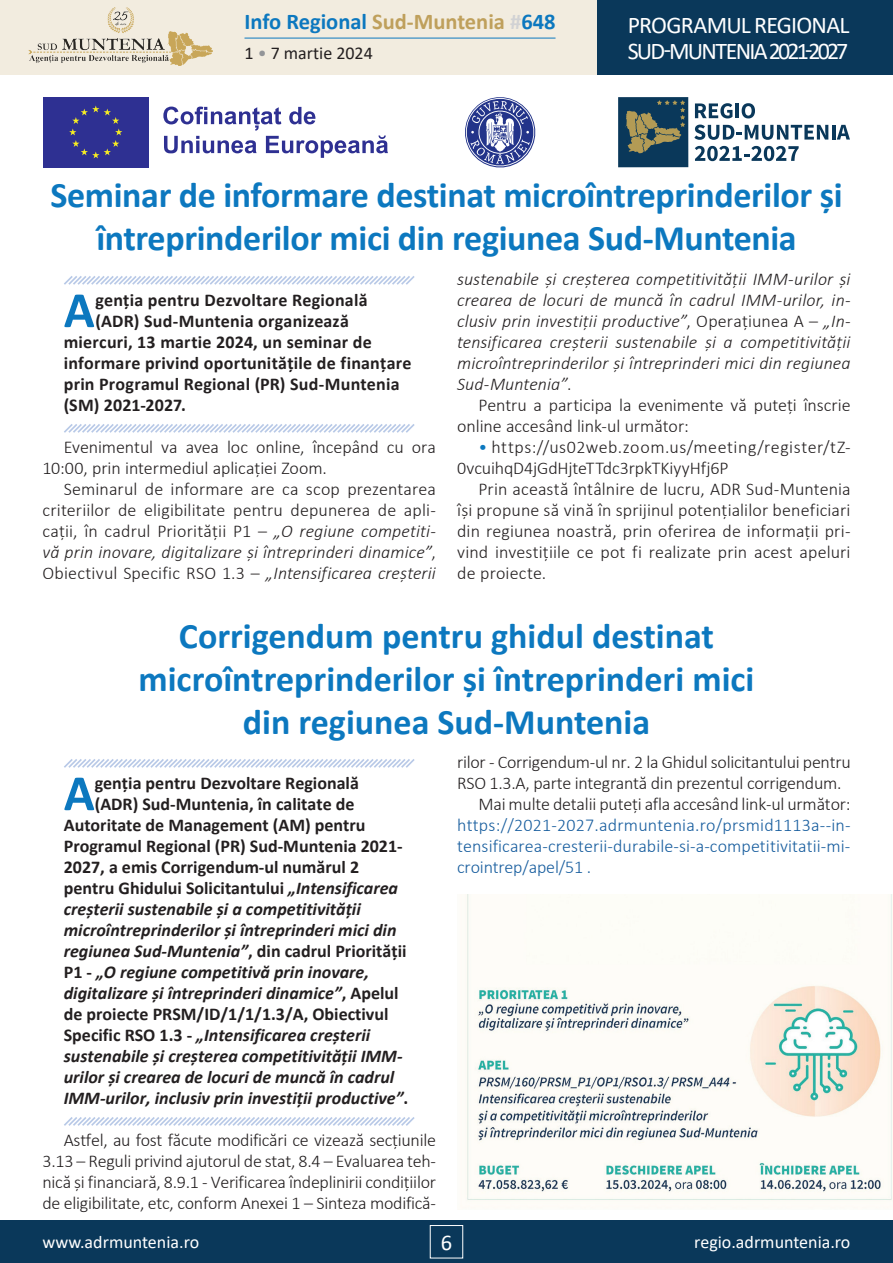
<style>
.page{position:relative;width:893px;height:1263px;background:#fff}
.page>*{position:absolute;margin:0;border:0;box-sizing:border-box;transform-origin:0 0}
.t1{font:700 51.15px "Calibri";color:#0c78bf}
.t2{font:700 36px/43.2px "Calibri";letter-spacing:-.01em;color:#0c78bf;text-align:center}
.t3{font:24px/25.5px "Calibri";letter-spacing:-.055em;color:#fff}
.t4{font:700 22.5px "Calibri";color:#0c78bf}
.t5{font:22.5px "Calibri";color:#fff}
.t6{font:300 18px/21px "Calibri";letter-spacing:-.005em;color:#231f20;text-align:justify}
.t7{font:700 18px "Calibri";color:#231f20}
.t8{font:italic 700 18px "Calibri";color:#231f20}
.t9{font:italic 300 18px/21px "Calibri";letter-spacing:.005em;color:#231f20;text-align:justify}
.t10{font:300 18px/21px "Calibri";letter-spacing:.005em;color:#175d9e;text-align:justify}
.t11{font:300 18px/21px "Calibri";letter-spacing:.015em;color:#231f20}
.t12{font:18px "Calibri";color:#fff}
.t13{font:18px "Calibri";color:#231f20}
.s1{color:#bfa05c}
.s2{color:#d1d2d4}
.s3{color:#939598}
.s4{font-style:italic}
.s5{font-style:normal}
.s6{color:#0c78bf}
</style>
<div class="page">
<div style="left:0;top:1220px;width:893px;height:43px;background:#0a385a"></div>
<div style="left:0;top:0;width:893px;height:75px;background:#f2ecdf"></div>
<div style="left:597px;top:0;width:296px;height:75px;background:#0a385a"></div>
<hr style="left:244px;top:38px;width:311px;height:1px;background:#0c78bf">
<img style="left:28px;top:7px;width:185px;height:59px">
<svg style="left:695px;top:146px;width:104px;height:15px"></svg>
<svg style="left:837px;top:125px;width:13px;height:15px"></svg>
<hr style="left:832px;top:125px;width:3px;height:15px;background:#0a385a">
<svg style="left:694px;top:125px;width:134px;height:15px"></svg>
<svg style="left:742px;top:103px;width:13px;height:15px"></svg>
<hr style="left:735px;top:103px;width:4px;height:15px;background:#0a385a">
<svg style="left:695px;top:103px;width:37px;height:15px"></svg>
<div style="left:618px;top:97px;width:70px;height:70px;background:#0a385a"></div>
<svg style="left:625px;top:100px;width:60px;height:53px"></svg>
<div style="left:43px;top:97px;width:105px;height:70px;background:#2e3092"></div>
<svg style="left:69px;top:105px;width:53px;height:53px"></svg>
<svg style="left:163px;top:107px;width:225px;height:51px"></svg>
<svg style="left:465px;top:97px;width:71px;height:71px"></svg>
<svg style="left:64px;top:759px;width:351px;height:9px"></svg>
<svg style="left:64px;top:1117px;width:351px;height:9px"></svg>
<svg style="left:64px;top:276px;width:351px;height:9px"></svg>
<svg style="left:64px;top:424px;width:351px;height:9px"></svg>
<img style="left:466px;top:894px;width:427px;height:314px">
<p class="t4" style="left:244px;top:6px;width:313px">Info Regional <span class="s1">Sud-Muntenia</span> <span class="s2">#</span>648</p>
<p class="t13" style="left:244px;top:41px;width:130px">1 <span class="s3">•</span> 7 martie 2024</p>
<h3 class="t3" style="left:628px;top:12px;width:223px">PROGRAMUL REGIONAL<br>SUD-MUNTENIA 2021-2027</h3>
<h2 class="t2" style="left:50px;top:173px;width:794px">Seminar de informare destinat microîntreprinderilor și întreprinderilor mici din regiunea Sud-Muntenia</h2>
<h1 class="t1" style="left:64px;top:274px;width:32px">A</h1>
<p class="t7" style="left:95px;top:287px;width:274px">genția pentru Dezvoltare Regională</p>
<p class="t7" style="left:95px;top:308px;width:255px">(ADR) Sud-Muntenia organizează</p>
<p class="t7" style="left:64px;top:329px;width:310px">miercuri, 13 martie 2024, un seminar de</p>
<p class="t7" style="left:64px;top:350px;width:349px">informare privind oportunitățile de finanțare</p>
<p class="t7" style="left:64px;top:371px;width:337px">prin Programul Regional (PR) Sud-Muntenia</p>
<p class="t7" style="left:64px;top:392px;width:124px">(SM) 2021-2027.</p>
<p class="t6" style="left:43px;top:436px;width:395px;text-indent:21px">Evenimentul va avea loc online, începând cu ora<br>10:00, prin intermediul aplicaţiei Zoom.</p>
<p class="t6" style="left:43px;top:478px;width:395px;text-indent:21px">Seminarul de informare are ca scop prezentarea criteriilor de eligibilitate pentru depunerea de apli&shy;cații, în cadrul Priorității P1 – <span class="s4">„O regiune competiti&shy;vă prin inovare, digitalizare și întreprinderi dinamice”</span>, Obiectivul Specific RSO 1.3 – <span class="s4">„Intensificarea creșterii</span></p>
<p class="t9" style="left:457px;top:268px;width:395px">sustenabile și creșterea competitivității IMM-urilor și crearea de locuri de muncă în cadrul IMM-urilor, in&shy;clusiv prin investiții productive”<span class="s5">, Operațiunea A –</span> „In&shy;tensificarea creșterii sustenabile și a competitivității microîntreprinderilor și întreprinderi mici din regiunea Sud-Muntenia”<span class="s5">.</span></p>
<p class="t6" style="left:457px;top:394px;width:395px;text-indent:21px">Pentru a participa la evenimente vă puteţi înscrie online accesând link-ul următor:</p>
<p class="t11" style="left:457px;top:436px;width:395px;text-indent:21px"><span class="s6">•</span> https://us02web.zoom.us/meeting/register/tZ-<br>0vcuihqD4jGdHjteTTdc3rpkTKiyyHfj6P</p>
<p class="t6" style="left:457px;top:478px;width:395px;text-indent:21px">Prin această întâlnire de lucru, ADR Sud-Muntenia își propune să vină în sprijinul potențialilor beneficiari din regiunea noastră, prin oferirea de informații pri&shy;vind investițiile ce pot fi realizate prin acest apeluri de proiecte.</p>
<h2 class="t2" style="left:138px;top:614px;width:617px">Corrigendum pentru ghidul destinat microîntreprinderilor și întreprinderi mici din regiunea Sud-Muntenia</h2>
<h1 class="t1" style="left:64px;top:757px;width:32px">A</h1>
<p class="t7" style="left:95px;top:770px;width:266px">genția pentru Dezvoltare Regională</p>
<p class="t7" style="left:95px;top:791px;width:261px">(ADR) Sud-Muntenia, în calitate de</p>
<p class="t7" style="left:64px;top:812px;width:303px">Autoritate de Management (AM) pentru</p>
<p class="t7" style="left:64px;top:833px;width:340px">Programul Regional (PR) Sud-Muntenia 2021-</p>
<p class="t7" style="left:64px;top:854px;width:297px">2027, a emis Corrigendum-ul numărul 2</p>
<p class="t7" style="left:64px;top:875px;width:336px">pentru Ghidului Solicitantului <span class="s4">„Intensificarea</span></p>
<p class="t8" style="left:64px;top:896px;width:298px">creșterii sustenabile și a competitivității</p>
<p class="t8" style="left:64px;top:917px;width:334px">microîntreprinderilor și întreprinderi mici din</p>
<p class="t8" style="left:64px;top:938px;width:344px">regiunea Sud-Muntenia”<span class="s5">, din cadrul Priorității</span></p>
<p class="t8" style="left:64px;top:959px;width:307px"><span class="s5">P1 -</span> „O regiune competitivă prin inovare,</p>
<p class="t8" style="left:64px;top:980px;width:336px">digitalizare și întreprinderi dinamice”<span class="s5">, Apelul</span></p>
<p class="t7" style="left:64px;top:1001px;width:326px">de proiecte PRSM/ID/1/1/1.3/A, Obiectivul</p>
<p class="t8" style="left:64px;top:1022px;width:308px"><span class="s5">Specific RSO 1.3 -</span> „Intensificarea creșterii</p>
<p class="t8" style="left:64px;top:1043px;width:340px">sustenabile și creșterea competitivității IMM-</p>
<p class="t8" style="left:64px;top:1064px;width:332px">urilor și crearea de locuri de muncă în cadrul</p>
<p class="t8" style="left:64px;top:1085px;width:346px">IMM-urilor, inclusiv prin investiții productive”<span class="s5">.</span></p>
<p class="t6" style="left:43px;top:1129px;width:395px;text-indent:21px">Astfel, au fost făcute modificări ce vizează secțiunile 3.13 – Reguli privind ajutorul de stat, 8.4 – Evaluarea teh&shy;nică și financiară, 8.9.1 - Verificarea îndeplinirii condițiilor de eligibilitate, etc, conform Anexei 1 – Sinteza modifică-</p>
<p class="t6" style="left:457px;top:751px;width:395px">rilor - Corrigendum-ul nr. 2 la Ghidul solicitantului pentru</p>
<p class="t6" style="left:457px;top:772px;width:386px">RSO 1.3.A, parte integrantă din prezentul corrigendum.</p>
<p class="t6" style="left:478px;top:793px;width:374px">Mai multe detalii puteți afla accesând link-ul următor:</p>
<p class="t10" style="left:457px;top:814px;width:395px">https://2021-2027.adrmuntenia.ro/prsmid1113a--in&shy;tensificarea-cresterii-durabile-si-a-competitivitatii-mi&shy;crointrep/apel/51 .</p>
<p class="t12" style="left:43px;top:1230px;width:158px">www.adrmuntenia.ro</p>
<p class="t5" style="left:441px;top:1226px;width:13px">6</p>
<p class="t12" style="left:694px;top:1230px;width:158px">regio.adrmuntenia.ro</p>
</div>
